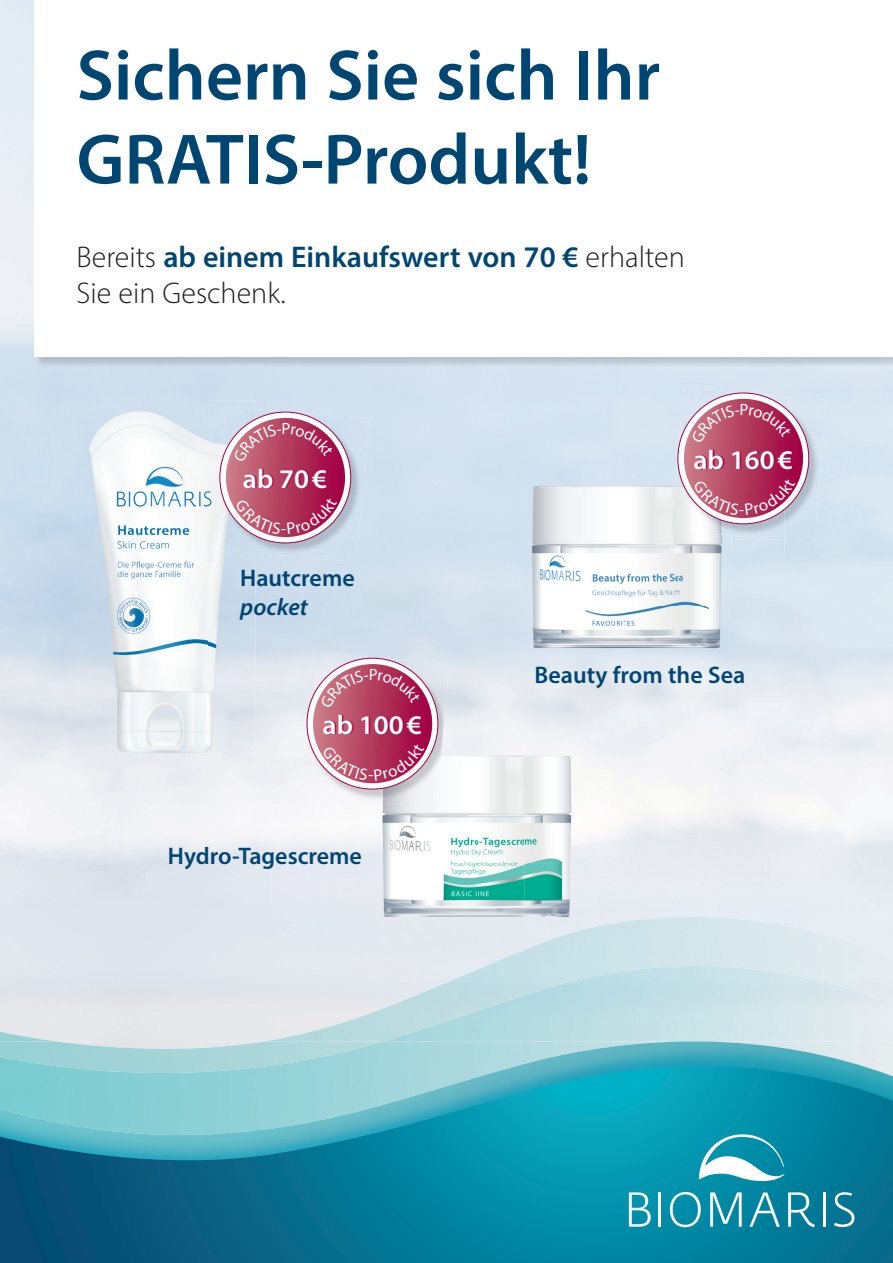
<style>
.page{position:relative;width:893px;height:1263px;background:#fff}
.page>*{position:absolute;margin:0;border:0;box-sizing:border-box;transform-origin:0 0}
.t1{font:600 72px/84px "Myriad Pro";color:#004673}
.t2{font:300 30px/36px "Myriad Pro";color:#231f20}
.t3{font:600 27px "Myriad Pro";color:#fff}
.t4{font:600 24px "Myriad Pro";color:#004673}
.t5{font:italic 600 24px "Myriad Pro";color:#004673}
.s1{font-weight:600;color:#004673}
</style>
<div class="page">
<img style="left:383px;top:966px;width:510px;height:75px">
<img style="left:0;top:1032px;width:57px;height:9px">
<img style="left:0;top:1041px;width:420px;height:25px">
<img style="left:0;top:1197px;width:893px;height:66px">
<img style="left:420px;top:1041px;width:473px;height:156px">
<img style="left:0;top:1173px;width:420px;height:24px">
<svg style="left:0;top:1066px;width:893px;height:107px"></svg>
<svg style="left:699px;top:1134px;width:85px;height:47px"></svg>
<svg style="left:629px;top:1192px;width:22px;height:35px"></svg>
<hr style="left:658px;top:1192px;width:3px;height:35px;background:#fff">
<svg style="left:749px;top:1192px;width:31px;height:35px"></svg>
<svg style="left:788px;top:1192px;width:27px;height:35px"></svg>
<hr style="left:823px;top:1192px;width:3px;height:35px;background:#fff">
<svg style="left:834px;top:1192px;width:20px;height:35px"></svg>
<svg style="left:670px;top:1192px;width:31px;height:35px"></svg>
<svg style="left:710px;top:1192px;width:32px;height:35px"></svg>
<img style="left:62px;top:400px;width:194px;height:368px">
<img style="left:256px;top:409px;width:113px;height:153px">
<img style="left:213px;top:406px;width:43px;height:147px">
<svg style="left:220px;top:412px;width:131px;height:131px"></svg>
<img style="left:466px;top:455px;width:212px;height:101px">
<img style="left:678px;top:543px;width:53px;height:13px">
<img style="left:466px;top:556px;width:318px;height:151px">
<img style="left:678px;top:387px;width:149px;height:156px">
<img style="left:674px;top:455px;width:10px;height:43px">
<img style="left:671px;top:498px;width:113px;height:42px">
<svg style="left:678px;top:393px;width:131px;height:131px"></svg>
<img style="left:382px;top:803px;width:48px;height:114px">
<img style="left:430px;top:755px;width:141px;height:162px">
<img style="left:300px;top:652px;width:149px;height:151px">
<img style="left:383px;top:755px;width:58px;height:52px">
<svg style="left:307px;top:658px;width:131px;height:131px"></svg>
<svg style="left:226px;top:418px;width:119px;height:119px"></svg>
<svg style="left:684px;top:399px;width:119px;height:119px"></svg>
<svg style="left:570px;top:674px;width:36px;height:20px"></svg>
<svg style="left:612px;top:679px;width:20px;height:14px"></svg>
<svg style="left:313px;top:664px;width:119px;height:119px"></svg>
<h1 class="t1" style="left:77px;top:32px;width:585px">Sichern Sie sich Ihr<br>GRATIS-Produkt!</h1>
<p class="t2" style="left:77px;top:239px;width:610px">Bereits <span class="s1">ab einem Einkaufswert von 70 €</span> erhalten<br>Sie ein Geschenk.</p>
<p class="t3" style="left:243px;top:462px;width:86px">ab 70€</p>
<p class="t4" style="left:240px;top:563px;width:116px">Hautcreme</p>
<p class="t5" style="left:240px;top:592px;width:69px">pocket</p>
<p class="t3" style="left:693px;top:443px;width:101px">ab 160€</p>
<p class="t3" style="left:323px;top:708px;width:101px">ab 100€</p>
<p class="t4" style="left:168px;top:841px;width:195px">Hydro-Tagescreme</p>
<p class="t4" style="left:535px;top:660px;width:212px">Beauty from the Sea</p>
</div>
